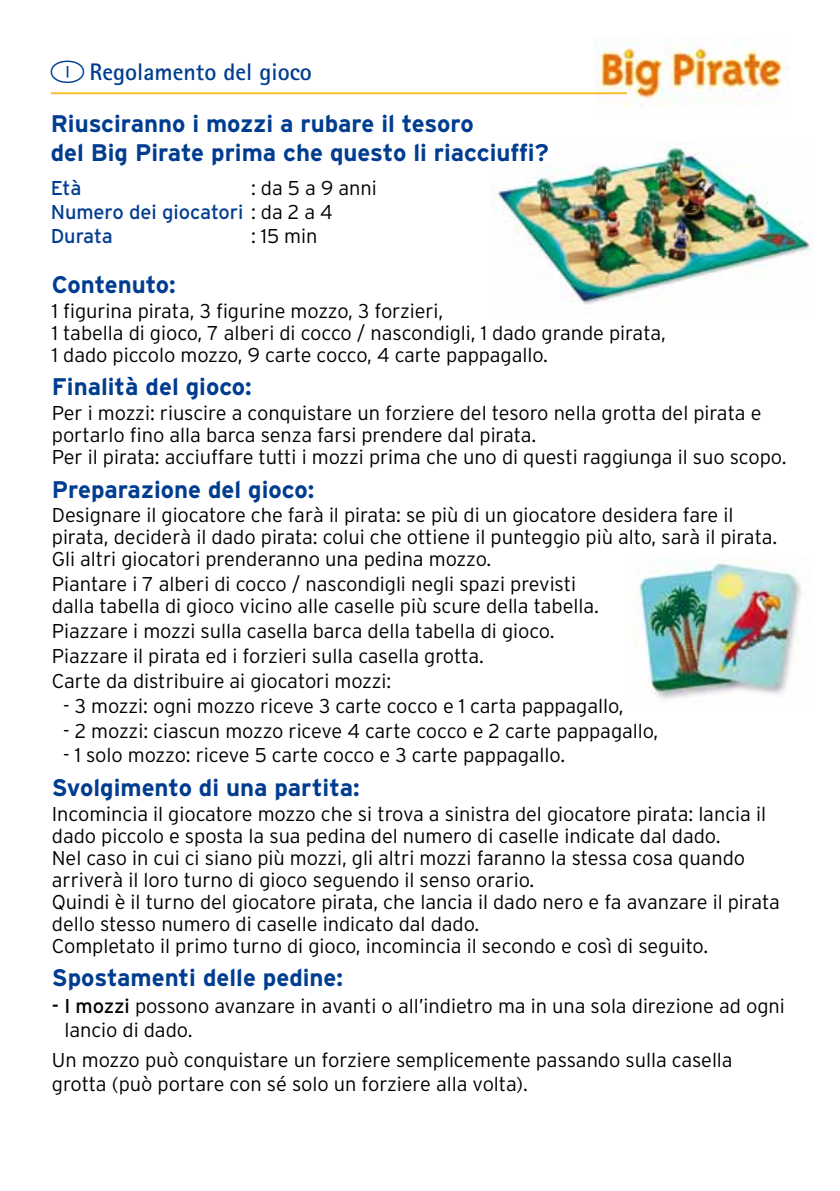
<style>
.page{position:relative;width:840px;height:1191px;background:#fff}
.page>*{position:absolute;margin:0;border:0;box-sizing:border-box;transform-origin:0 0}
.t1{font:700 24px/28.8px "Interstate";color:#003d90}
.t2{font:700 24px "Agfa Rotis Sans Serif";color:#003d90}
.t3{font:300 20px/22px "Interstate";letter-spacing:-.005em;color:#000}
.t4{font:20px/24px "Interstate";letter-spacing:-.005em;color:#003d90}
.s1{font-weight:300;color:#000}
.s2{font-weight:400}
</style>
<div class="page">
<img style="left:491px;top:142px;width:322px;height:163px">
<img style="left:637px;top:558px;width:165px;height:142px">
<img style="left:594px;top:38px;width:192px;height:69px">
<hr style="left:51px;top:92px;width:575px;height:2px;background:#fbbe30">
<p class="t2" style="left:89px;top:56px;width:224px">Regolamento del gioco</p>
<p class="t1" style="left:51px;top:109px;width:499px">Riusciranno i mozzi a rubare il tesoro<br>del Big Pirate prima che questo li riacciuffi?</p>
<p class="t4" style="left:51px;top:176px;width:32px">Età</p>
<p class="t4" style="left:51px;top:176px;width:327px;text-indent:200px"><span class="s1">: da 5 a 9 anni<br></span>Numero dei giocatori <span class="s1">: da 2 a 4<br></span>Durata</p>
<p class="t3" style="left:251px;top:225px;width:68px">: 15 min</p>
<p class="t1" style="left:52px;top:270px;width:125px">Contenuto:</p>
<p class="t3" style="left:52px;top:300px;width:615px">1 figurina pirata, 3 figurine mozzo, 3 forzieri,<br>1 tabella di gioco, 7 alberi di cocco / nascondigli, 1 dado grande pirata,<br>1 dado piccolo mozzo, 9 carte cocco, 4 carte pappagallo.</p>
<p class="t1" style="left:52px;top:372px;width:201px">Finalità del gioco:</p>
<p class="t3" style="left:52px;top:402px;width:735px">Per i mozzi: riuscire a conquistare un forziere del tesoro nella grotta del pirata e portarlo fino alla barca senza farsi prendere dal pirata.<br>Per il pirata: acciuffare tutti i mozzi prima che uno di questi raggiunga il suo scopo.</p>
<p class="t1" style="left:52px;top:474px;width:264px">Preparazione del gioco:</p>
<p class="t3" style="left:52px;top:504px;width:726px">Designare il giocatore che farà il pirata: se più di un giocatore desidera fare il pirata, deciderà il dado pirata: colui che ottiene il punteggio più alto, sarà il pirata.<br>Gli altri giocatori prenderanno una pedina mozzo.</p>
<p class="t3" style="left:52px;top:573px;width:548px">Piantare i 7 alberi di cocco / nascondigli negli spazi previsti dalla tabella di gioco vicino alle caselle più scure della tabella.</p>
<p class="t3" style="left:52px;top:618px;width:504px;line-height:24.8px">Piazzare i mozzi sulla casella barca della tabella di gioco.<br>Piazzare il pirata ed i forzieri sulla casella grotta.<br>Carte da distribuire ai giocatori mozzi:</p>
<p class="t3" style="left:63px;top:694px;width:561px">- 3 mozzi: ogni mozzo riceve 3 carte cocco e 1 carta pappagallo,</p>
<p class="t3" style="left:63px;top:719px;width:596px">- 2 mozzi: ciascun mozzo riceve 4 carte cocco e 2 carte pappagallo,</p>
<p class="t3" style="left:63px;top:744px;width:503px">- 1 solo mozzo: riceve 5 carte cocco e 3 carte pappagallo.</p>
<p class="t1" style="left:52px;top:772px;width:309px">Svolgimento di una partita:</p>
<p class="t3" style="left:52px;top:802px;width:729px">Incomincia il giocatore mozzo che si trova a sinistra del giocatore pirata: lancia il dado piccolo e sposta la sua pedina del numero di caselle indicate dal dado.<br>Nel caso in cui ci siano più mozzi, gli altri mozzi faranno la stessa cosa quando arriverà il loro turno di gioco seguendo il senso orario.<br>Quindi è il turno del giocatore pirata, che lancia il dado nero e fa avanzare il pirata dello stesso numero di caselle indicato dal dado.<br>Completato il primo turno di gioco, incomincia il secondo e così di seguito.</p>
<p class="t1" style="left:52px;top:963px;width:292px">Spostamenti delle pedine:</p>
<p class="t3" style="left:64px;top:993px;width:721px;line-height:24px;text-indent:-12px"><span class="s2">- I mozzi</span> possono avanzare in avanti o all’indietro ma in una sola direzione ad ogni lancio di dado.</p>
<p class="t3" style="left:52px;top:1047px;width:682px;line-height:24px">Un mozzo può conquistare un forziere semplicemente passando sulla casella grotta (può portare con sé solo un forziere alla volta).</p>
</div>
